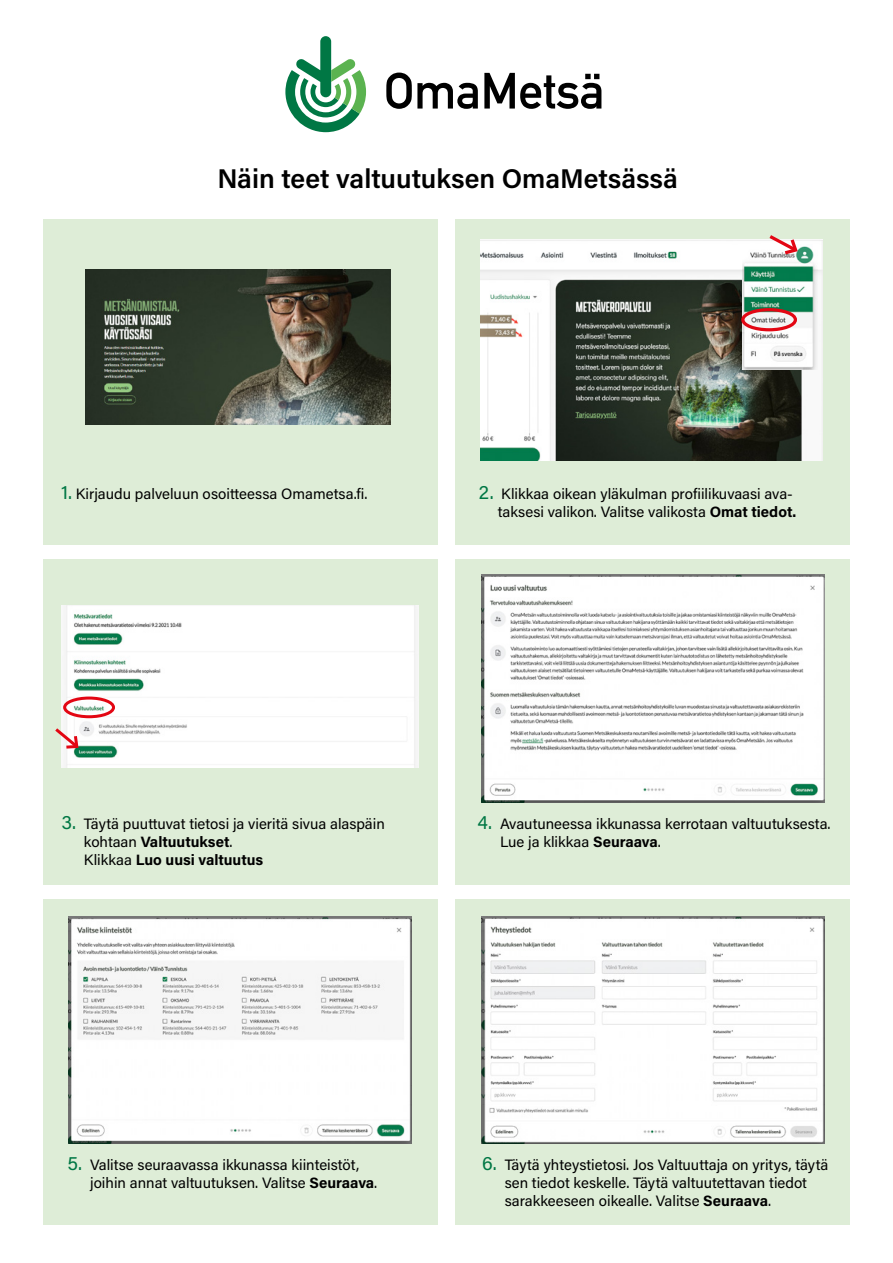
<style>
.page{position:relative;width:893px;height:1263px;background:#fff}
.page>*{position:absolute;margin:0;border:0;box-sizing:border-box;transform-origin:0 0}
.t1{font:600 27px "Acumin Pro";color:#000}
.t2{font:15px/18px "Acumin Pro";color:#000}
.t3{font:700 15px "Acumin Pro";color:#000}
.s1{font-size:19.5px;color:#074}
.s2{font-weight:700}
.s3{font-weight:400}
</style>
<div class="page">
<div style="left:455px;top:559px;width:395px;height:326px;background:#deedd7"></div>
<div style="left:43px;top:559px;width:394px;height:326px;background:#deedd7"></div>
<div style="left:455px;top:900px;width:395px;height:325px;background:#deedd7"></div>
<div style="left:43px;top:900px;width:394px;height:325px;background:#deedd7"></div>
<div style="left:455px;top:219px;width:395px;height:325px;background:#deedd7"></div>
<div style="left:43px;top:219px;width:394px;height:325px;background:#deedd7"></div>
<svg style="left:386px;top:73px;width:215px;height:36px"></svg>
<svg style="left:285px;top:36px;width:81px;height:96px"></svg>
<img style="left:85px;top:269px;width:306px;height:155px">
<img style="left:480px;top:240px;width:343px;height:220px">
<img style="left:743px;top:245px;width:75px;height:124px">
<div style="left:741px;top:308px;width:56px;height:23px;border:3px solid #e30613;border-radius:50%"></div>
<svg style="left:766px;top:235px;width:34px;height:22px"></svg>
<img style="left:61px;top:606px;width:358px;height:161px">
<div style="left:63px;top:696px;width:52px;height:22px;border:3px solid #e30613;border-radius:50%"></div>
<svg style="left:55px;top:725px;width:26px;height:26px"></svg>
<img style="left:481px;top:575px;width:344px;height:227px">
<img style="left:68px;top:916px;width:344px;height:227px">
<img style="left:481px;top:916px;width:344px;height:228px">
<p class="t1" style="left:217px;top:160px;width:462px">Näin teet valtuutuksen OmaMetsässä</p>
<p class="t2" style="left:61px;top:484px;width:308px"><span class="s1">1.</span> Kirjaudu palveluun osoitteessa Omametsa.fi.</p>
<p class="t2" style="left:479px;top:484px;width:319px;text-align:right"><span class="s1">2.</span> Klikkaa oikean yläkulman profiilikuvaasi ava&shy;taksesi valikon. Valitse valikosta <span class="s2">Omat tiedot.</span></p>
<p class="t2" style="left:84px;top:814px;width:302px;text-indent:-22px"><span class="s1">3.</span> Täytä puuttuvat tietosi ja vieritä sivua alaspäin kohtaan <span class="s2">Valtuutukset</span>.</p>
<p class="t3" style="left:84px;top:849px;width:181px"><span class="s3">Klikkaa</span> Luo uusi valtuutus</p>
<p class="t2" style="left:477px;top:814px;width:355px"><span class="s1">4.</span> Avautuneessa ikkunassa kerrotaan valtuutuksesta.</p>
<p class="t2" style="left:500px;top:832px;width:162px">Lue ja klikkaa <span class="s2">Seuraava</span>.</p>
<p class="t2" style="left:90px;top:1155px;width:289px;text-indent:-22px"><span class="s1">5.</span> Valitse seuraavassa ikkunassa kiinteistöt, joihin annat valtuutuksen. Valitse <span class="s2">Seuraava</span>.</p>
<p class="t2" style="left:482px;top:1155px;width:348px"><span class="s1">6.</span> Täytä yhteystietosi. Jos Valtuuttaja on yritys, täytä</p>
<p class="t2" style="left:505px;top:1173px;width:304px">sen tiedot keskelle. Täytä valtuutettavan tiedot sarakkeeseen oikealle. Valitse <span class="s2">Seuraava</span>.</p>
</div>
